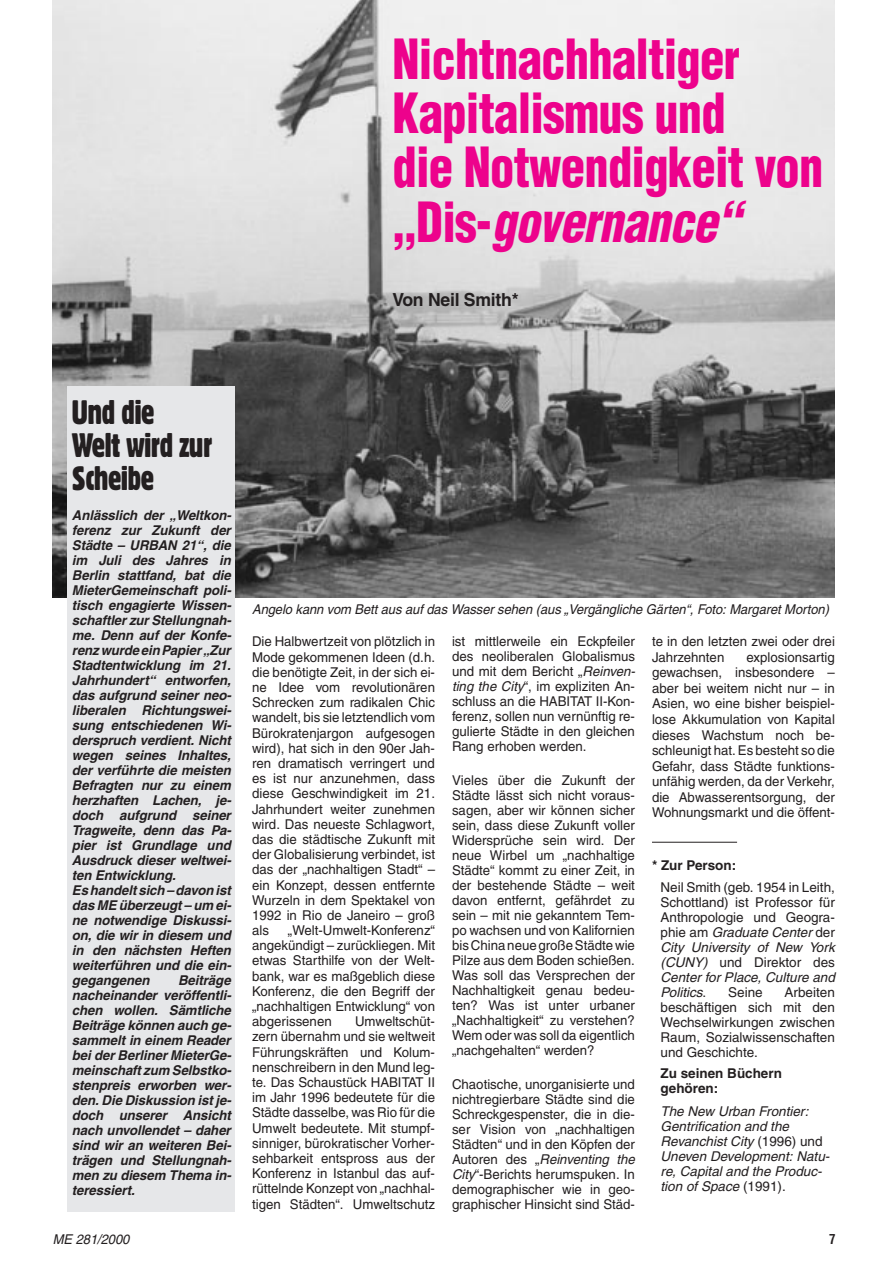
<style>
.page{position:relative;width:893px;height:1262px;background:#fff}
.page>*{position:absolute;margin:0;border:0;box-sizing:border-box;transform-origin:0 0}
.t1{font:900 condensed 54px/54px "Helvetica";letter-spacing:-.015em;color:#ed028c;scale:.9 1}
.t2{font:33px/33px "Gothic 821 Condensed BT";letter-spacing:-.025em;color:#231f20}
.t3{font:700 18px "Helvetica";letter-spacing:-.015em;color:#231f20}
.t4{font:13.5px/15px "Helvetica";color:#231f20;text-align:justify}
.t5{font:italic 700 13.5px/15px "Helvetica";letter-spacing:-.005em;color:#231f20}
.t6{font:italic 13.5px/15px "Helvetica";color:#231f20}
.t7{font:italic 13.5px "Helvetica";color:#231f20;scale:.96 1}
.t8{font:700 13.5px/15px "Helvetica";color:#231f20}
.t9{font:700 condensed 13.5px "Helvetica";color:#231f20;scale:.96 1}
.s1{font-style:italic}
.s2{font-style:normal}
</style>
<div class="page">
<img style="left:52px;top:0;width:782px;height:597px">
<div style="left:68px;top:386px;width:167px;height:825px;background:#e6e7e9"></div>
<hr style="left:652px;top:842px;width:85px;height:1px;background:#231f20">
<h1 class="t1" style="left:392px;top:37px;width:480px">Nichtnachhaltiger<br>Kapitalismus und<br>die Notwendigkeit von „Dis-<span class="s1">governance“</span></h1>
<h3 class="t3" style="left:392px;top:293px;width:128px">Von Neil Smith*</h3>
<h2 class="t2" style="left:72px;top:396px;width:142px">Und die<br>Welt wird zur<br>Scheibe</h2>
<p class="t5" style="left:72px;top:509px;width:161px">Anlässlich der „Weltkon&shy;ferenz zur Zukunft der<br>Städte – URBAN 21“, die im Juli des Jahres in<br>Berlin stattfand, bat die<br>MieterGemeinschaft poli&shy;tisch engagierte Wissen&shy;schaftler zur Stellungnah&shy;me. Denn auf der Konfe&shy;renz wurde ein Papier „Zur<br>Stadtentwicklung im 21.<br>Jahrhundert“ entworfen, das aufgrund seiner neo&shy;liberalen Richtungswei&shy;sung entschiedenen Wi&shy;derspruch verdient. Nicht wegen seines Inhaltes, der verführte die meisten<br>Befragten nur zu einem herzhaften Lachen, je&shy;doch aufgrund seiner<br>Tragweite, denn das Pa&shy;pier ist Grundlage und<br>Ausdruck dieser weltwei&shy;ten Entwicklung.<br>Es handelt sich – davon ist das ME überzeugt – um ei&shy;ne notwendige Diskussi&shy;on, die wir in diesem und in den nächsten Heften weiterführen und die ein&shy;gegangenen</p>
<p class="t5" style="left:72px;top:973px;width:161px;text-align:justify;text-indent:106px">Beiträge nacheinander veröffentli&shy;chen wollen. Sämtliche Beiträge können auch ge&shy;sammelt in einem Reader bei der Berliner MieterGe&shy;meinschaft zum Selbstko&shy;stenpreis erworben wer&shy;den. Die Diskussion ist je&shy;doch unserer Ansicht nach unvollendet – daher sind wir an weiteren Bei&shy;trägen und Stellungnah&shy;men zu diesem Thema in&shy;teressiert.</p>
<p class="t7" style="left:252px;top:604px;width:602px">Angelo kann vom Bett aus auf das Wasser sehen (aus „Vergängliche Gärten“, Foto: Margaret Morton)</p>
<p class="t4" style="left:252px;top:635px;width:184px">Die Halbwertzeit von plötzlich in Mode gekommenen Ideen (d.h. die benötigte Zeit, in der sich ei&shy;ne Idee vom revolutionären Schrecken zum radikalen Chic wandelt, bis sie letztendlich vom Bürokratenjargon aufgesogen wird), hat sich in den 90er Jah&shy;ren dramatisch verringert und es ist nur anzunehmen, dass diese Geschwindigkeit im 21.<br>Jahrhundert weiter zunehmen wird. Das neueste Schlagwort, das die städtische Zukunft mit der Globalisierung verbindet, ist das der „nachhaltigen Stadt“ – ein Konzept, dessen entfernte Wurzeln in dem Spektakel von 1992 in Rio de Janeiro – groß als</p>
<p class="t4" style="left:252px;top:924px;width:184px;text-indent:36px">„Welt-Umwelt-Konferenz“ angekündigt – zurückliegen. Mit etwas Starthilfe von der Welt&shy;bank, war es maßgeblich diese Konferenz, die den Begriff der „nachhaltigen Entwicklung“ von abgerissenen</p>
<p class="t4" style="left:252px;top:1015px;width:184px;text-indent:103px">Umweltschüt&shy;zern übernahm und sie weltweit Führungskräften und Kolum&shy;nenschreibern in den Mund leg&shy;te. Das Schaustück HABITAT II im Jahr 1996 bedeutete für die Städte dasselbe, was Rio für die Umwelt bedeutete. Mit stumpf&shy;sinniger, bürokratischer Vorher&shy;sehbarkeit entspross aus der Konferenz in Istanbul das auf&shy;rüttelnde Konzept von „nachhal&shy;tigen Städten“. Umweltschutz</p>
<p class="t4" style="left:452px;top:635px;width:184px">ist mittlerweile ein Eckpfeiler des neoliberalen Globalismus und mit dem Bericht „<span class="s1">Reinven&shy;ting the City</span>“, im expliziten An&shy;schluss an die HABITAT II-Kon&shy;ferenz, sollen nun vernünftig re&shy;gulierte Städte in den gleichen Rang erhoben werden.</p>
<p class="t4" style="left:452px;top:774px;width:184px">Vieles über die Zukunft der Städte lässt sich nicht voraus&shy;sagen, aber wir können sicher sein, dass diese Zukunft voller Widersprüche sein wird. Der neue Wirbel um „nachhaltige Städte“ kommt zu einer Zeit, in der bestehende Städte – weit davon entfernt, gefährdet zu sein – mit nie gekanntem Tem&shy;po wachsen und von Kalifornien bis China neue große Städte wie Pilze aus dem Boden schießen.<br>Was soll das Versprechen der Nachhaltigkeit genau bedeu&shy;ten? Was ist unter urbaner „Nachhaltigkeit“ zu verstehen?<br>Wem oder was soll da eigentlich „nachgehalten“ werden?</p>
<p class="t4" style="left:452px;top:1077px;width:184px">Chaotische, unorganisierte und nichtregierbare Städte sind die Schreckgespenster, die in die&shy;ser Vision von „nachhaltigen Städten“ und in den Köpfen der Autoren des „<span class="s1">Reinventing the City</span>“-Berichts herumspuken. In demographischer wie in geo&shy;graphischer Hinsicht sind Städ-</p>
<p class="t4" style="left:652px;top:635px;width:184px;line-height:15.5px">te in den letzten zwei oder drei<br>Jahrzehnten</p>
<p class="t4" style="left:652px;top:650px;width:184px;line-height:15.5px;text-indent:94px">explosionsartig gewachsen, insbesondere – aber bei weitem nicht nur – in Asien, wo eine bisher beispiel&shy;lose Akkumulation von Kapital dieses Wachstum noch be&shy;schleunigt hat. Es besteht so die Gefahr, dass Städte funktions&shy;unfähig werden, da der Verkehr, die Abwasserentsorgung, der Wohnungsmarkt und die öffent-</p>
<p class="t8" style="left:652px;top:858px;width:86px">* Zur Person:</p>
<p class="t4" style="left:660px;top:881px;width:176px">Neil Smith (geb. 1954 in Leith, Schottland) ist Professor für Anthropologie und Geogra&shy;phie am <span class="s1">Graduate Center</span> der <span class="s1">City University of New York (CUNY)</span> und Direktor des <span class="s1">Center for Place, Culture and Politics</span>.</p>
<p class="t4" style="left:728px;top:986px;width:36px">Seine</p>
<p class="t4" style="left:660px;top:986px;width:176px;text-indent:124px">Arbeiten beschäftigen sich mit den Wechselwirkungen zwischen Raum, Sozialwissenschaften und Geschichte.</p>
<p class="t8" style="left:660px;top:1067px;width:123px">Zu seinen Büchern gehören:</p>
<p class="t6" style="left:660px;top:1104px;width:170px">The New Urban Frontier:<br>Gentrification and the<br>Revanchist City <span class="s2">(1996) und<br></span>Uneven Development: Natu&shy;re, Capital and the Produc&shy;tion of Space <span class="s2">(1991).</span></p>
<p class="t7" style="left:53px;top:1234px;width:81px">ME 281/2000</p>
<p class="t9" style="left:829px;top:1233px;width:8px">7</p>
</div>
